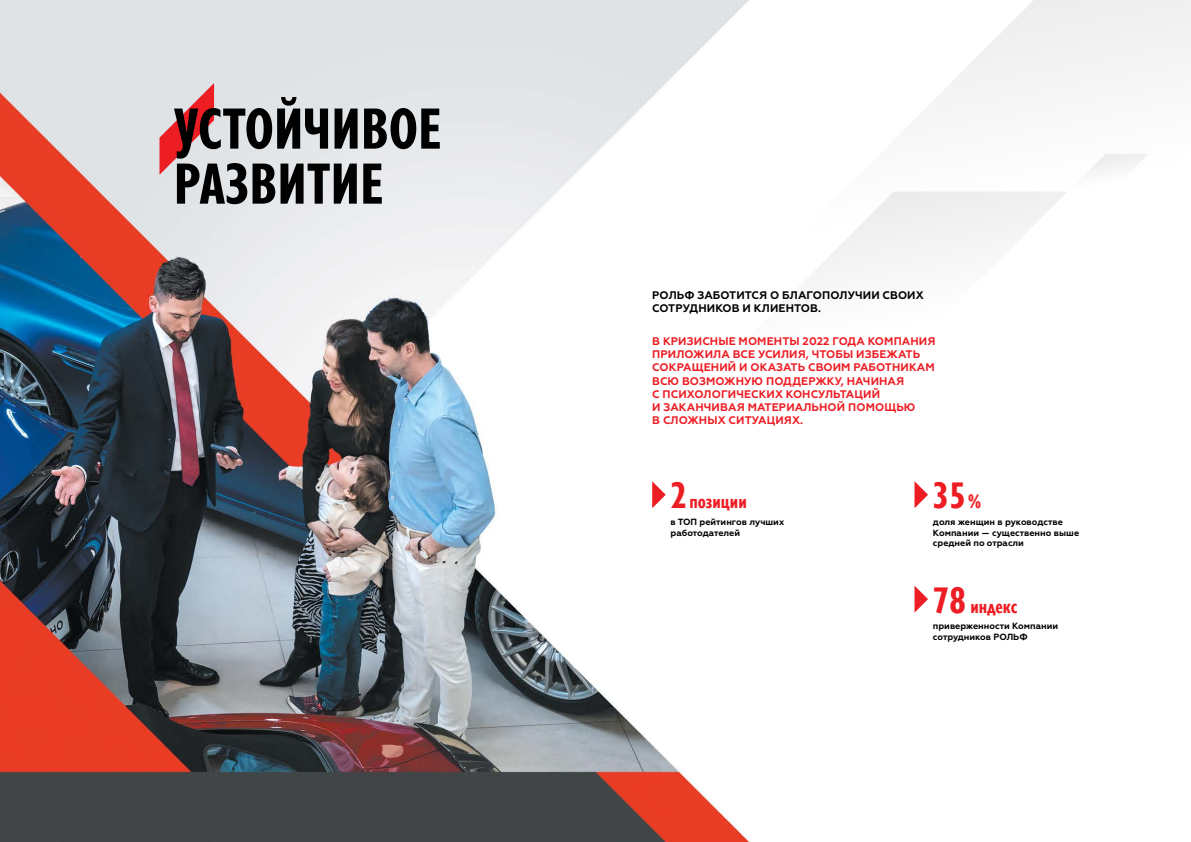
<style>
.page{position:relative;width:1191px;height:842px;background:#fff}
.page>*{position:absolute;margin:0;border:0;box-sizing:border-box;transform-origin:0 0}
.t1{font:700 condensed 60px/55px "Gill Sans Nova";color:#000}
.t2{font:700 condensed 38px "Gill Sans Nova";color:#ed1d24}
.t3{font:700 condensed 20px "Gill Sans Nova";color:#ed1d24}
.t4{font:700 11px/13.2px "Geometria";letter-spacing:.01em;color:#ed1d24}
.t5{font:700 11px/13.2px "Geometria";letter-spacing:.01em;color:#000}
.t6{font:700 9px/10.8px "Geometria";color:#000}
.s1{font-size:38px}
.s2{font-size:20px}
</style>
<div class="page">
<img style="left:0;top:0;width:915px;height:842px">
<svg style="left:767px;top:0;width:424px;height:192px"></svg>
<svg style="left:718px;top:192px;width:349px;height:175px"></svg>
<svg style="left:1068px;top:154px;width:80px;height:38px"></svg>
<svg style="left:159px;top:83px;width:55px;height:92px;background:#e49398"></svg>
<svg style="left:914px;top:586px;width:14px;height:27px"></svg>
<svg style="left:914px;top:481px;width:14px;height:27px"></svg>
<svg style="left:652px;top:481px;width:13px;height:27px"></svg>
<h1 class="t1" style="left:174px;top:99px;width:270px">УСТОЙЧИВОЕ<br>РАЗВИТИЕ</h1>
<p class="t5" style="left:652px;top:288px;width:273px">РОЛЬФ ЗАБОТИТСЯ О БЛАГОПОЛУЧИИ СВОИХ<br>СОТРУДНИКОВ И КЛИЕНТОВ.</p>
<p class="t4" style="left:652px;top:335px;width:285px">В КРИЗИСНЫЕ МОМЕНТЫ 2022 ГОДА КОМПАНИЯ ПРИЛОЖИЛА ВСЕ УСИЛИЯ, ЧТОБЫ ИЗБЕЖАТЬ СОКРАЩЕНИЙ И ОКАЗАТЬ СВОИМ РАБОТНИКАМ ВСЮ ВОЗМОЖНУЮ ПОДДЕРЖКУ, НАЧИНАЯ<br>С ПСИХОЛОГИЧЕСКИХ КОНСУЛЬТАЦИЙ<br>И ЗАКАНЧИВАЯ МАТЕРИАЛЬНОЙ ПОМОЩЬЮ<br>В СЛОЖНЫХ СИТУАЦИЯХ.</p>
<h3 class="t3" style="left:670px;top:488px;width:78px"><span class="s1">2</span>позиции</h3>
<p class="t6" style="left:670px;top:516px;width:115px">в ТОП рейтингов лучших работодателей</p>
<h2 class="t2" style="left:933px;top:470px;width:50px">35<span class="s2">%</span></h2>
<p class="t6" style="left:933px;top:516px;width:148px">доля женщин в руководстве<br>Компании — существенно выше средней по отрасли</p>
<h3 class="t3" style="left:933px;top:593px;width:86px"><span class="s1">78</span> индекс</h3>
<p class="t6" style="left:933px;top:621px;width:127px">приверженности Компании сотрудников РОЛЬФ</p>
</div>
